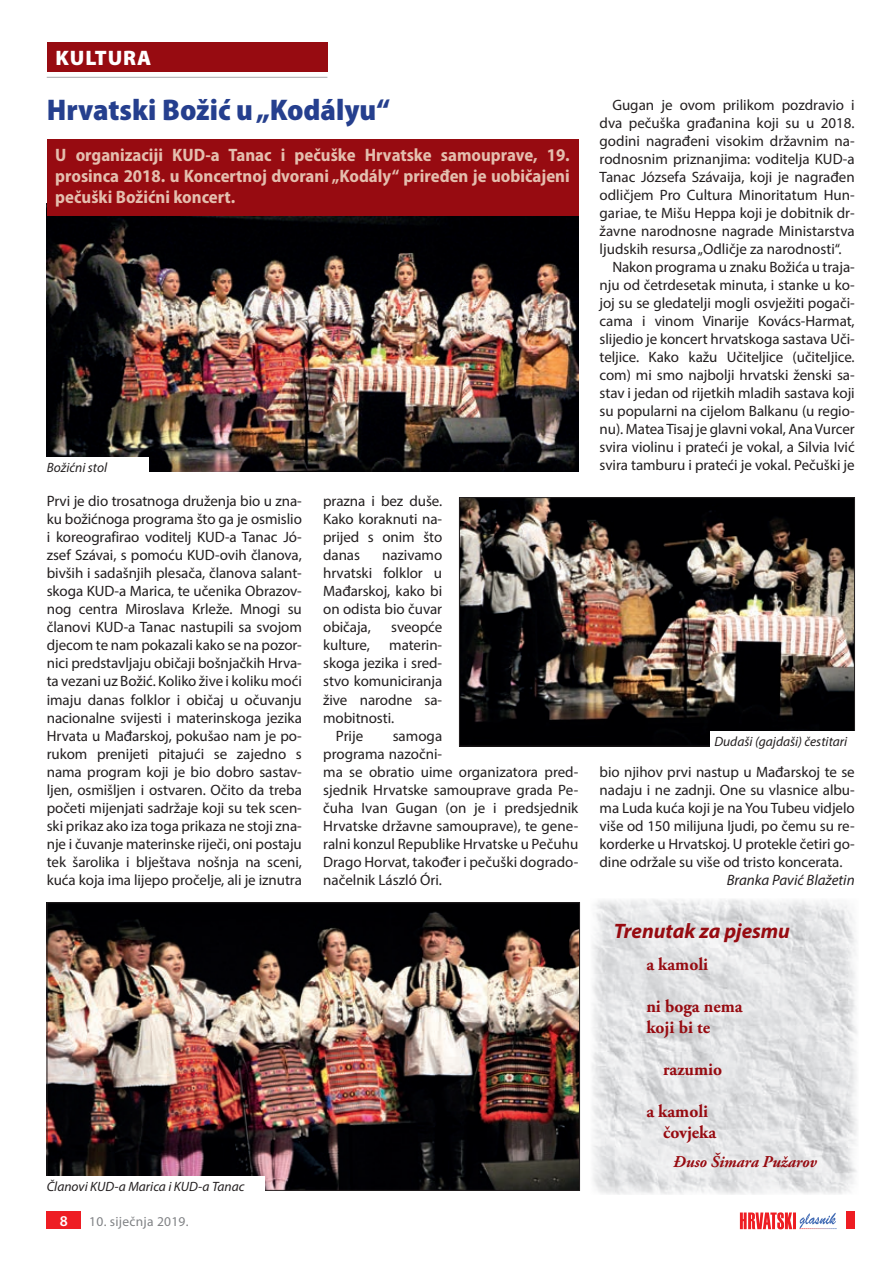
<style>
.page{position:relative;width:893px;height:1263px;background:#fff}
.page>*{position:absolute;margin:0;border:0;box-sizing:border-box;transform-origin:0 0}
.t1{font:900 semi-condensed 30px "Myriad Pro";color:#253f8e}
.t2{font:italic 700 21px "Myriad Pro";color:#970b11}
.t3{font:900 21px "Myriad Pro";letter-spacing:.04em;color:#fff}
.t4{font:700 semi-condensed 18px/21px "Myriad Pro";color:#e4beae;text-align:justify}
.t5{font:700 18px/21px "Adobe Garamond Pro";color:#970b11}
.t6{font:italic 700 16.5px "Adobe Garamond Pro";color:#970b11}
.t7{font:15px/18px "Myriad Pro";letter-spacing:-.005em;color:#231f20;text-align:justify}
.t8{font:italic 15px "Myriad Pro";color:#231f20}
.t9{font:600 15px "Myriad Pro";color:#fff}
.t10{font:italic 13.5px "Myriad Pro";color:#231f20}
.t11{font:13.5px "Myriad Pro";letter-spacing:.02em;color:#808285}
</style>
<div class="page">
<svg style="left:740px;top:1212px;width:96px;height:17px"></svg>
<div style="left:846px;top:1212px;width:9px;height:17px;background:#ee1d23"></div>
<div style="left:47px;top:1212px;width:34px;height:17px;background:#ee1d23"></div>
<div style="left:47px;top:43px;width:280px;height:29px;background:#970b11"></div>
<hr style="left:47px;top:77px;width:280px;height:1px;background:#a8a9ad">
<img style="left:47px;top:215px;width:531px;height:256px">
<img style="left:461px;top:499px;width:392px;height:245px">
<div style="left:459px;top:497px;width:396px;height:249px;border:1px solid #231f20"></div>
<img style="left:49px;top:904px;width:529px;height:284px">
<div style="left:47px;top:139px;width:531px;height:76px;background:#970b11"></div>
<img style="left:592px;top:899px;width:265px;height:296px">
<div style="left:43px;top:457px;width:106px;height:19px;background:#fff"></div>
<div style="left:710px;top:731px;width:153px;height:19px;background:#fff"></div>
<div style="left:43px;top:1176px;width:222px;height:19px;background:#fff"></div>
<h2 class="t3" style="left:55px;top:44px;width:97px">KULTURA</h2>
<h1 class="t1" style="left:47px;top:90px;width:345px">Hrvatski Božić u „Kodályu“</h1>
<p class="t4" style="left:55px;top:144px;width:516px">U organizaciji KUD-a Tanac i pečuške Hrvatske samouprave, 19. prosinca 2018. u Koncertnoj dvorani „Kodály“ priređen je uobičajeni pečuški Božićni koncert.</p>
<p class="t10" style="left:47px;top:459px;width:62px">Božićni stol</p>
<p class="t7" style="left:47px;top:492px;width:257px">Prvi je dio trosatnoga druženja bio u zna&shy;ku božićnoga programa što ga je osmislio i koreografirao voditelj KUD-a Tanac Jó&shy;zsef Szávai, s pomoću KUD-ovih članova, bivših i sadašnjih plesača, članova salant&shy;skoga KUD-a Marica, te učenika Obrazov&shy;nog centra Miroslava Krleže. Mnogi su članovi KUD-a Tanac nastupili sa svojom djecom te nam pokazali kako se na pozor&shy;nici predstavljaju običaji bošnjačkih Hrva&shy;ta vezani uz Božić. Koliko žive i koliku moći imaju danas folklor i običaj u očuvanju nacionalne svijesti i materinskoga jezika Hrvata u Mađarskoj, pokušao nam je po&shy;rukom prenijeti pitajući se zajedno s nama program koji je bio dobro sastav&shy;ljen, osmišljen i ostvaren. Očito da treba početi mijenjati sadržaje koji su tek scen&shy;ski prikaz ako iza toga prikaza ne stoji zna&shy;nje i čuvanje materinske riječi, oni postaju tek šarolika i blještava nošnja na sceni, kuća koja ima lijepo pročelje, ali je iznutra</p>
<p class="t7" style="left:323px;top:492px;width:121px">prazna i bez duše.<br>Kako koraknuti na&shy;prijed s onim što danas</p>
<p class="t7" style="left:323px;top:546px;width:121px;text-indent:59px">nazivamo hrvatski folklor u Mađarskoj, kako bi on odista bio čuvar običaja,</p>
<p class="t7" style="left:391px;top:618px;width:52px">sveopće</p>
<p class="t7" style="left:323px;top:636px;width:48px">kulture,</p>
<p class="t7" style="left:389px;top:636px;width:54px">materin-</p>
<p class="t7" style="left:323px;top:654px;width:121px">skoga jezika i sred-</p>
<p class="t7" style="left:323px;top:672px;width:121px">stvo komuniciranja</p>
<p class="t7" style="left:323px;top:690px;width:121px">žive narodne sa-</p>
<p class="t7" style="left:323px;top:708px;width:73px">mobitnosti.</p>
<p class="t7" style="left:336px;top:726px;width:29px">Prije</p>
<p class="t7" style="left:323px;top:726px;width:257px;text-align:left;text-indent:70px">samoga<br>programa nazočni-<br>ma se obratio uime organizatora pred&shy;sjednik Hrvatske samouprave grada Pe&shy;čuha Ivan Gugan (on je i predsjednik<br>Hrvatske državne samouprave), te gene&shy;ralni konzul Republike Hrvatske u Pečuhu<br>Drago Horvat, također i pečuški dogrado&shy;načelnik László Óri.</p>
<p class="t10" style="left:47px;top:1178px;width:199px">Članovi KUD-a Marica i KUD-a Tanac</p>
<p class="t9" style="left:60px;top:1211px;width:10px">8</p>
<p class="t11" style="left:89px;top:1213px;width:101px">10. siječnja 2019.</p>
<p class="t7" style="left:612px;top:96px;width:244px">Gugan je ovom prilikom pozdravio i</p>
<p class="t7" style="left:600px;top:114px;width:257px">dva pečuška građanina koji su u 2018.</p>
<p class="t7" style="left:600px;top:132px;width:257px">godini nagrađeni visokim državnim na-</p>
<p class="t7" style="left:600px;top:150px;width:257px">rodnosnim priznanjima: voditelja KUD-a</p>
<p class="t7" style="left:600px;top:168px;width:257px">Tanac Józsefa Szávaija, koji je nagrađen</p>
<p class="t7" style="left:600px;top:186px;width:257px">odličjem Pro Cultura Minoritatum Hun-</p>
<p class="t7" style="left:600px;top:204px;width:257px">gariae, te Mišu Heppa koji je dobitnik dr-</p>
<p class="t7" style="left:600px;top:222px;width:257px">žavne narodnosne nagrade Ministarstva</p>
<p class="t7" style="left:600px;top:240px;width:243px">ljudskih resursa „Odličje za narodnosti“.</p>
<p class="t7" style="left:612px;top:258px;width:244px">Nakon programa u znaku Božića u traja-</p>
<p class="t7" style="left:600px;top:276px;width:257px">nju od četrdesetak minuta, i stanke u ko-</p>
<p class="t7" style="left:600px;top:294px;width:257px">joj su se gledatelji mogli osvježiti pogači-</p>
<p class="t7" style="left:600px;top:312px;width:257px">cama i vinom Vinarije Kovács-Harmat,</p>
<p class="t7" style="left:600px;top:330px;width:257px">slijedio je koncert hrvatskoga sastava Uči-</p>
<p class="t7" style="left:600px;top:348px;width:257px">teljice. Kako kažu Učiteljice (učiteljice.</p>
<p class="t7" style="left:600px;top:366px;width:257px">com) mi smo najbolji hrvatski ženski sa-</p>
<p class="t7" style="left:600px;top:384px;width:257px">stav i jedan od rijetkih mladih sastava koji</p>
<p class="t7" style="left:600px;top:402px;width:257px">su popularni na cijelom Balkanu (u regio-</p>
<p class="t7" style="left:600px;top:420px;width:257px">nu). Matea Tisaj je glavni vokal, Ana Vurcer</p>
<p class="t7" style="left:600px;top:438px;width:257px">svira violinu i prateći je vokal, a Silvia Ivić</p>
<p class="t7" style="left:600px;top:456px;width:257px">svira tamburu i prateći je vokal. Pečuški je</p>
<p class="t10" style="left:714px;top:733px;width:134px">Dudaši (gajdaši) čestitari</p>
<p class="t7" style="left:600px;top:762px;width:257px">bio njihov prvi nastup u Mađarskoj te se nadaju i ne zadnji. One su vlasnice albu&shy;ma Luda kuća koji je na You Tubeu vidjelo više od 150 milijuna ljudi, po čemu su re&shy;korderke u Hrvatskoj. U protekle četiri go&shy;dine održale su više od tristo koncerata.</p>
<p class="t8" style="left:727px;top:870px;width:129px">Branka Pavić Blažetin</p>
<h2 class="t2" style="left:614px;top:917px;width:178px">Trenutak za pjesmu</h2>
<p class="t5" style="left:646px;top:954px;width:63px">a kamoli</p>
<p class="t5" style="left:646px;top:996px;width:98px">ni boga nema koji bi te</p>
<p class="t5" style="left:663px;top:1059px;width:61px">razumio</p>
<p class="t5" style="left:663px;top:1101px;width:55px;text-indent:-17px">a kamoli čovjeka</p>
<p class="t6" style="left:673px;top:1152px;width:145px">Đuso Šimara Pužarov</p>
</div>
